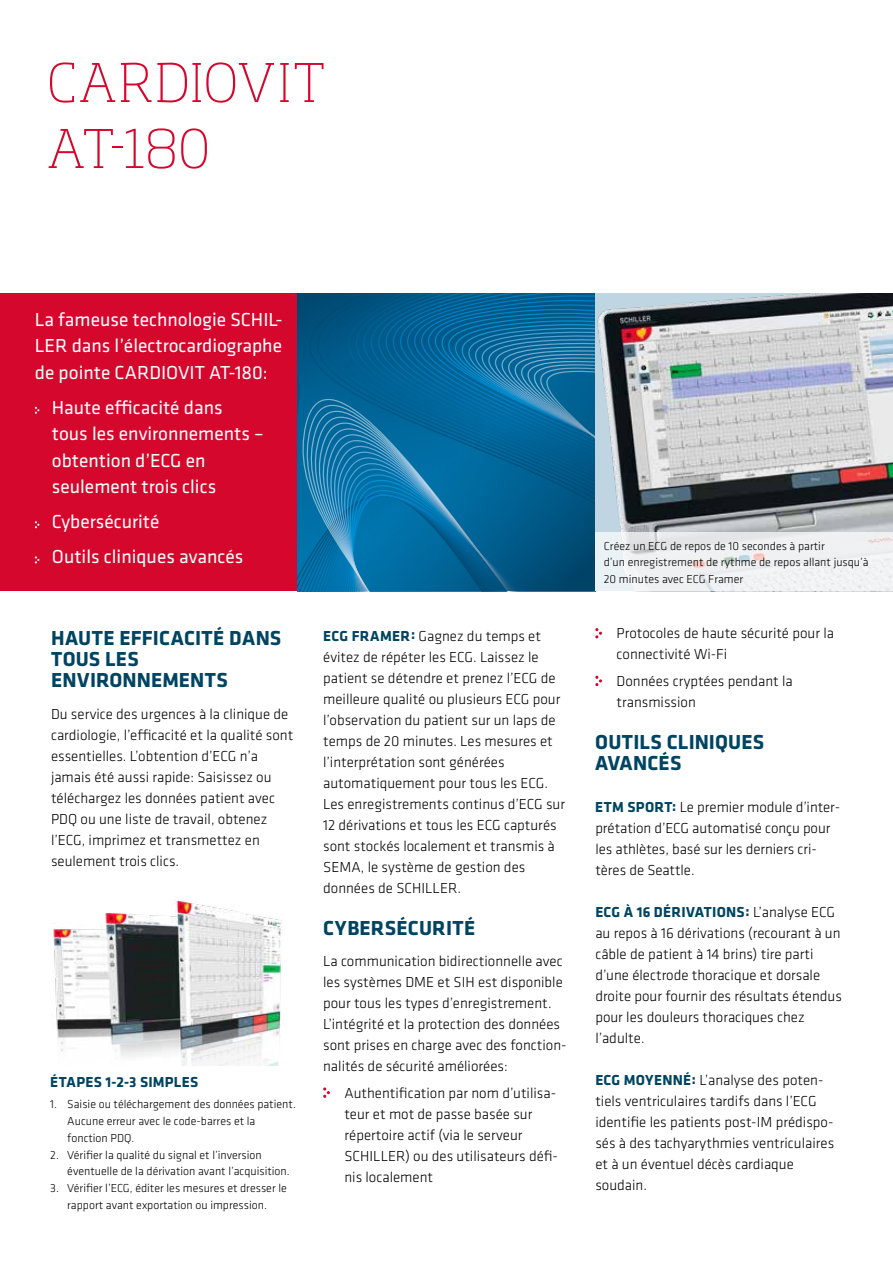
<style>
.page{position:relative;width:893px;height:1263px;background:#fff}
.page>*{position:absolute;margin:0;border:0;box-sizing:border-box;transform-origin:0 0}
.t1{font:200 52.5px/66px "Soho Pro";letter-spacing:.005em;color:#d5072d}
.t2{font:700 21px/21px "Klavika";letter-spacing:.01em;color:#004461}
.t3{font:19.5px/26.4px "Klavika";color:#fff}
.t4{font:300 15px/21px "Klavika";color:#000}
.t5{font:700 15px "Klavika";letter-spacing:.02em;color:#004461}
.t6{font:300 12px/16.8px "Klavika";color:#000}
.s1{font-weight:700;color:#004461}
</style>
<div class="page">
<div style="left:0;top:293px;width:298px;height:298px;background:#d5072d"></div>
<svg style="left:298px;top:293px;width:297px;height:298px;background:#08699b"></svg>
<hr style="left:892px;top:0;width:1px;height:859px;background:#e3e3e3">
<img style="left:595px;top:293px;width:298px;height:239px">
<svg style="left:323px;top:1087px;width:7px;height:11px"></svg>
<svg style="left:595px;top:628px;width:7px;height:11px"></svg>
<svg style="left:595px;top:675px;width:7px;height:11px"></svg>
<svg style="left:35px;top:407px;width:4px;height:7px"></svg>
<svg style="left:35px;top:521px;width:4px;height:7px"></svg>
<svg style="left:35px;top:556px;width:4px;height:7px"></svg>
<img style="left:53px;top:899px;width:229px;height:167px">
<svg style="left:595px;top:532px;width:298px;height:59px;fill:#eff1f2"></svg>
<h1 class="t1" style="left:47px;top:45px;width:280px">CARDIOVIT<br>AT-180</h1>
<h3 class="t3" style="left:35px;top:305px;width:249px;text-align:justify">La fameuse technologie SCHIL-LER dans l’électrocardiographe de pointe CARDIOVIT AT-180:</h3>
<h3 class="t3" style="left:52px;top:393px;width:213px">Haute efficacité dans<br>tous les environnements – obtention d’ECG en seulement trois clics</h3>
<h3 class="t3" style="left:52px;top:503px;width:193px;line-height:35.2px">Cybersécurité<br>Outils cliniques avancés</h3>
<h2 class="t2" style="left:51px;top:627px;width:232px">HAUTE EFFICACITÉ DANS<br>TOUS LES<br>ENVIRONNEMENTS</h2>
<p class="t4" style="left:51px;top:703px;width:244px">Du service des urgences à la clinique de cardiologie, l’efficacité et la qualité sont essentielles. L’obtention d’ECG n’a jamais été aussi rapide: Saisissez ou téléchargez les données patient avec PDQ ou une liste de travail, obtenez l’ECG, imprimez et transmettez en seulement trois clics.</p>
<p class="t5" style="left:50px;top:1071px;width:149px">ÉTAPES 1-2-3 SIMPLES</p>
<p class="t6" style="left:67px;top:1096px;width:230px;text-indent:-17px">1. Saisie ou téléchargement des données patient.<br>Aucune erreur avec le code-barres et la fonction PDQ.</p>
<p class="t6" style="left:67px;top:1146px;width:224px;text-indent:-17px">2. Vérifier la qualité du signal et l’inversion éventuelle de la dérivation avant l’acquisition.</p>
<p class="t6" style="left:50px;top:1180px;width:238px;text-align:center">3. Vérifier l’ECG, éditer les mesures et dresser le rapport avant exportation ou impression.</p>
<p class="t4" style="left:323px;top:625px;width:243px"><span class="s1">ECG FRAMER:</span> Gagnez du temps et évitez de répéter les ECG. Laissez le patient se détendre et prenez l’ECG de meilleure qualité ou plusieurs ECG pour l’observation du patient sur un laps de temps de 20 minutes. Les mesures et l’interprétation sont générées automatiquement pour tous les ECG.<br>Les enregistrements continus d’ECG sur 12 dérivations et tous les ECG capturés sont stockés localement et transmis à SEMA, le système de gestion des données de SCHILLER.</p>
<h2 class="t2" style="left:323px;top:916px;width:154px">CYBERSÉCURITÉ</h2>
<p class="t4" style="left:323px;top:950px;width:245px">La communication bidirectionnelle avec les systèmes DME et SIH est disponible pour tous les types d’enregistrement.<br>L’intégrité et la protection des données sont prises en charge avec des fonction&shy;nalités de sécurité améliorées:</p>
<p class="t4" style="left:344px;top:1082px;width:215px">Authentification par nom d’utilisa&shy;teur et mot de passe basée sur répertoire actif (via le serveur<br>SCHILLER) ou des utilisateurs défi&shy;nis localement</p>
<p class="t6" style="left:604px;top:537px;width:266px">Créez un ECG de repos de 10 secondes à partir<br>d’un enregistrement de rythme de repos allant jusqu’à<br>20 minutes avec ECG Framer</p>
<p class="t4" style="left:617px;top:623px;width:219px">Protocoles de haute sécurité pour la connectivité Wi-Fi</p>
<p class="t4" style="left:617px;top:670px;width:178px">Données cryptées pendant la transmission</p>
<h2 class="t2" style="left:595px;top:731px;width:170px">OUTILS CLINIQUES<br>AVANCÉS</h2>
<p class="t4" style="left:595px;top:796px;width:246px"><span class="s1">ETM SPORT:</span> Le premier module d’inter&shy;prétation d’ECG automatisé conçu pour les athlètes, basé sur les derniers cri&shy;tères de Seattle.</p>
<p class="t4" style="left:595px;top:901px;width:248px"><span class="s1">ECG À 16 DÉRIVATIONS:</span> L’analyse ECG au repos à 16 dérivations (recourant à un câble de patient à 14 brins) tire parti d’une électrode thoracique et dorsale droite pour fournir des résultats étendus pour les douleurs thoraciques chez l’adulte.</p>
<p class="t4" style="left:595px;top:1069px;width:240px"><span class="s1">ECG MOYENNÉ:</span> L’analyse des poten&shy;tiels ventriculaires tardifs dans l’ECG identifie les patients post-IM prédispo&shy;sés à des tachyarythmies ventriculaires et à un éventuel décès cardiaque soudain.</p>
</div>
